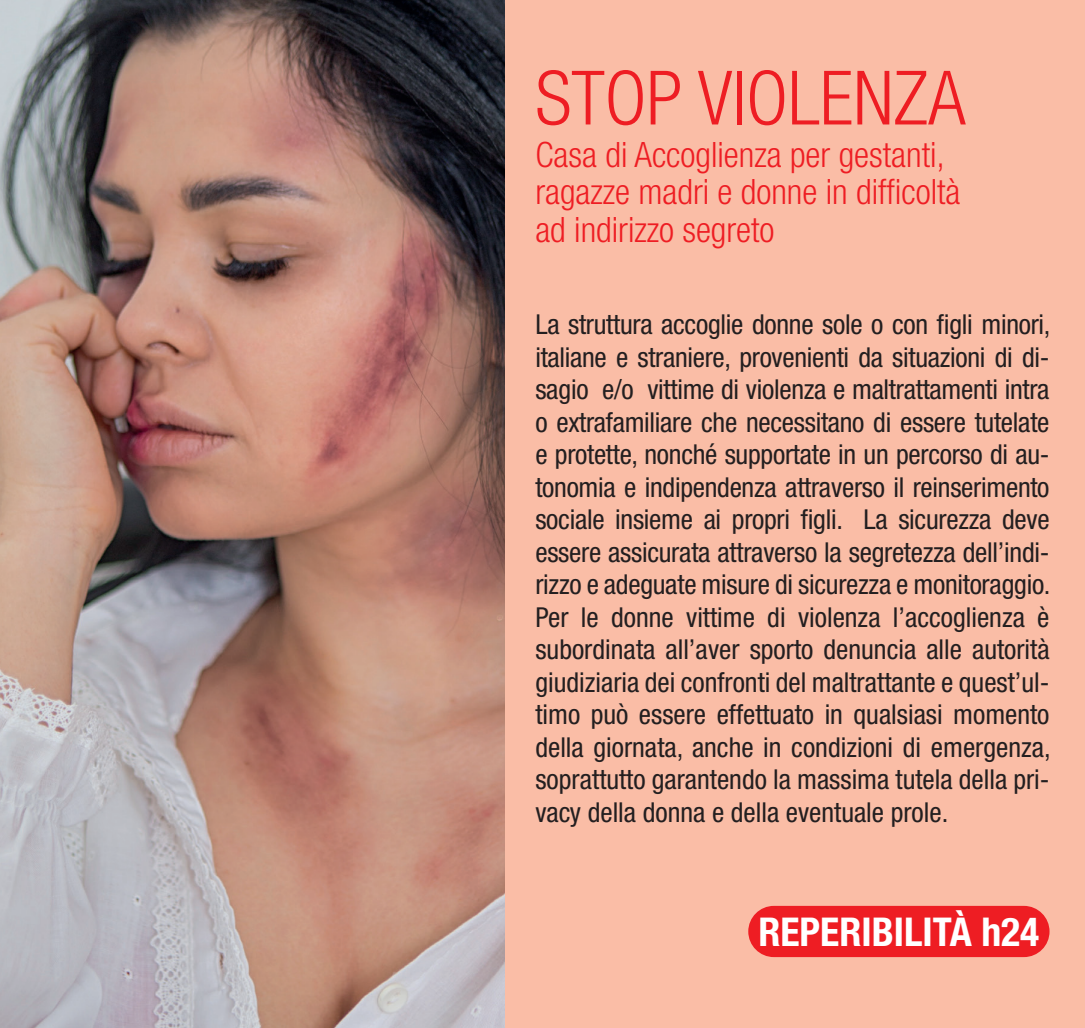
<style>
.page{position:relative;width:1085px;height:1028px;background:#fff}
.page>*{position:absolute;margin:0;border:0;box-sizing:border-box;transform-origin:0 0}
.t1{font:300 condensed 75px "Helvetica Neue LT Std";color:#ee1d23}
.t2{font:700 condensed 39.75px "Helvetica Neue LT Std";color:#fff}
.t3{font:300 condensed 35px/37.5px "Helvetica Neue LT Std";color:#ee1d23}
.t4{font:condensed 27.5px/32.5px "Helvetica Neue LT Std";color:#231f20;text-align:justify}
</style>
<div class="page">
<div style="left:0;top:0;width:1084px;height:1028px;background:#fabda6"></div>
<img style="left:0;top:0;width:504px;height:1028px">
<div style="left:748px;top:905px;width:301px;height:52px;background:#ee1d23;border-radius:26px"></div>
<h1 class="t1" style="left:535px;top:55px;width:432px">STOP VIOLENZA</h1>
<p class="t3" style="left:535px;top:135px;width:426px">Casa di Accoglienza per gestanti, ragazze madri e donne in difficoltà ad indirizzo segreto</p>
<p class="t4" style="left:535px;top:308px;width:516px">La struttura accoglie donne sole o con figli minori, italiane e straniere, provenienti da situazioni di di&shy;sagio e/o vittime di violenza e maltrattamenti intra o extrafamiliare che necessitano di essere tutelate e protette, nonché supportate in un percorso di au&shy;tonomia e indipendenza attraverso il reinserimento sociale insieme ai propri figli. La sicurezza deve essere assicurata attraverso la segretezza dell’indi&shy;rizzo e adeguate misure di sicurezza e monitoraggio.<br>Per le donne vittime di violenza l’accoglienza è subordinata all’aver sporto denuncia alle autorità giudiziaria dei confronti del maltrattante e quest’ul&shy;timo può essere effettuato in qualsiasi momento della giornata, anche in condizioni di emergenza, soprattutto garantendo la massima tutela della pri&shy;vacy della donna e della eventuale prole.</p>
<h2 class="t2" style="left:758px;top:907px;width:282px">REPERIBILITÀ h24</h2>
</div>
